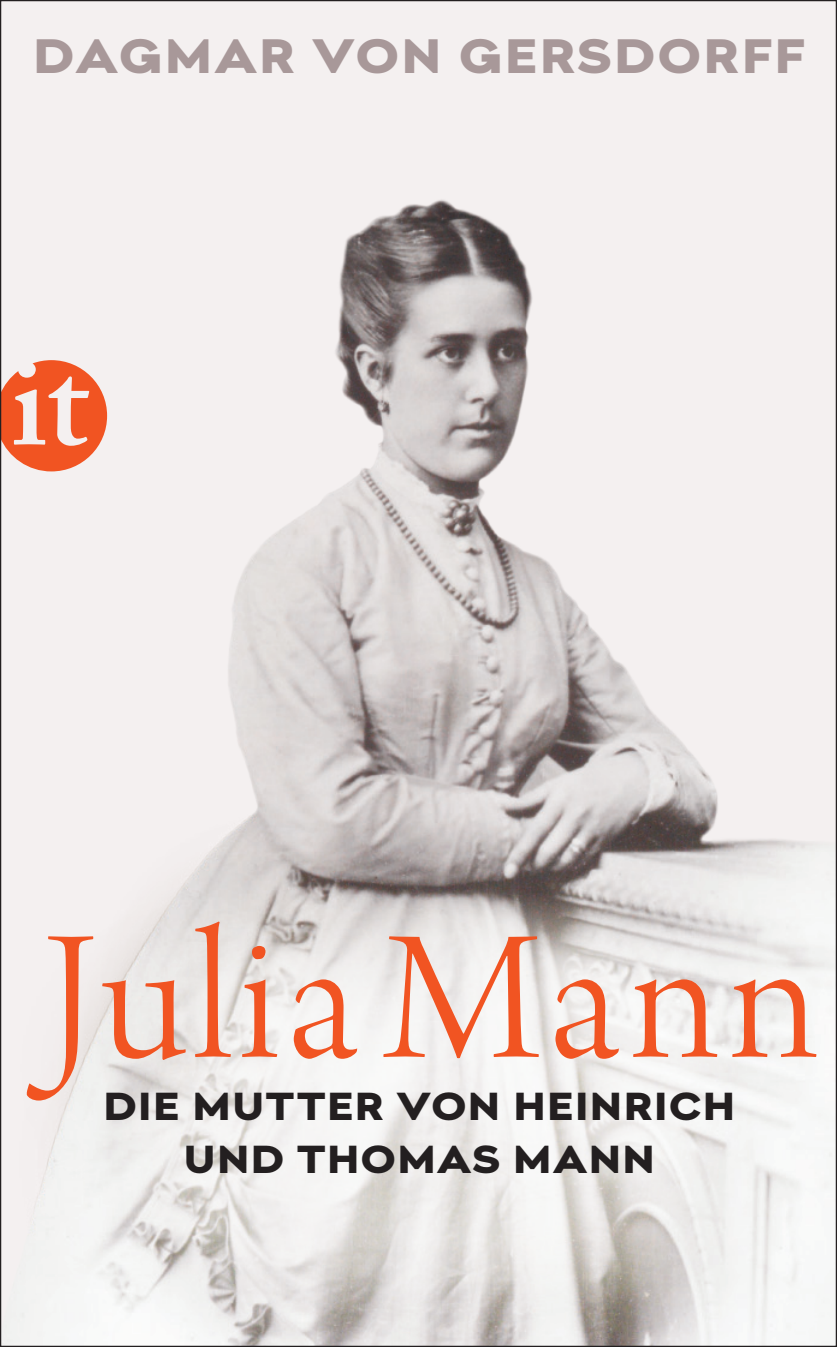
<style>
.page{position:relative;width:837px;height:1347px;background:#fff}
.page>*{position:absolute;margin:0;border:0;box-sizing:border-box;transform-origin:0 0}
.t1{font:195px "Arno Pro Light Display";letter-spacing:.04em;color:#f15422}
.t2{font:900 45px "Pieta";letter-spacing:.055em;color:#a89899}
.t3{font:900 36.25px/53.5px "Pieta";letter-spacing:.04em;color:#231f20;text-align:center}
</style>
<div class="page">
<img style="left:2px;top:2px;width:832px;height:1342px">
<svg style="left:108px;top:889px;width:634px;height:455px;fill:#eeeceb"></svg>
<svg style="left:2px;top:360px;width:105px;height:111px"></svg>
<p class="t2" style="left:33px;top:25px;width:773px">DAGMAR VON GERSDORFF</p>
<h1 class="t1" style="left:43px;top:892px;width:776px">Julia Mann</h1>
<p class="t3" style="left:104px;top:1079px;width:626px">DIE M UTTER VON HEINRICH<br>UND THOMAS MANN</p>
</div>
